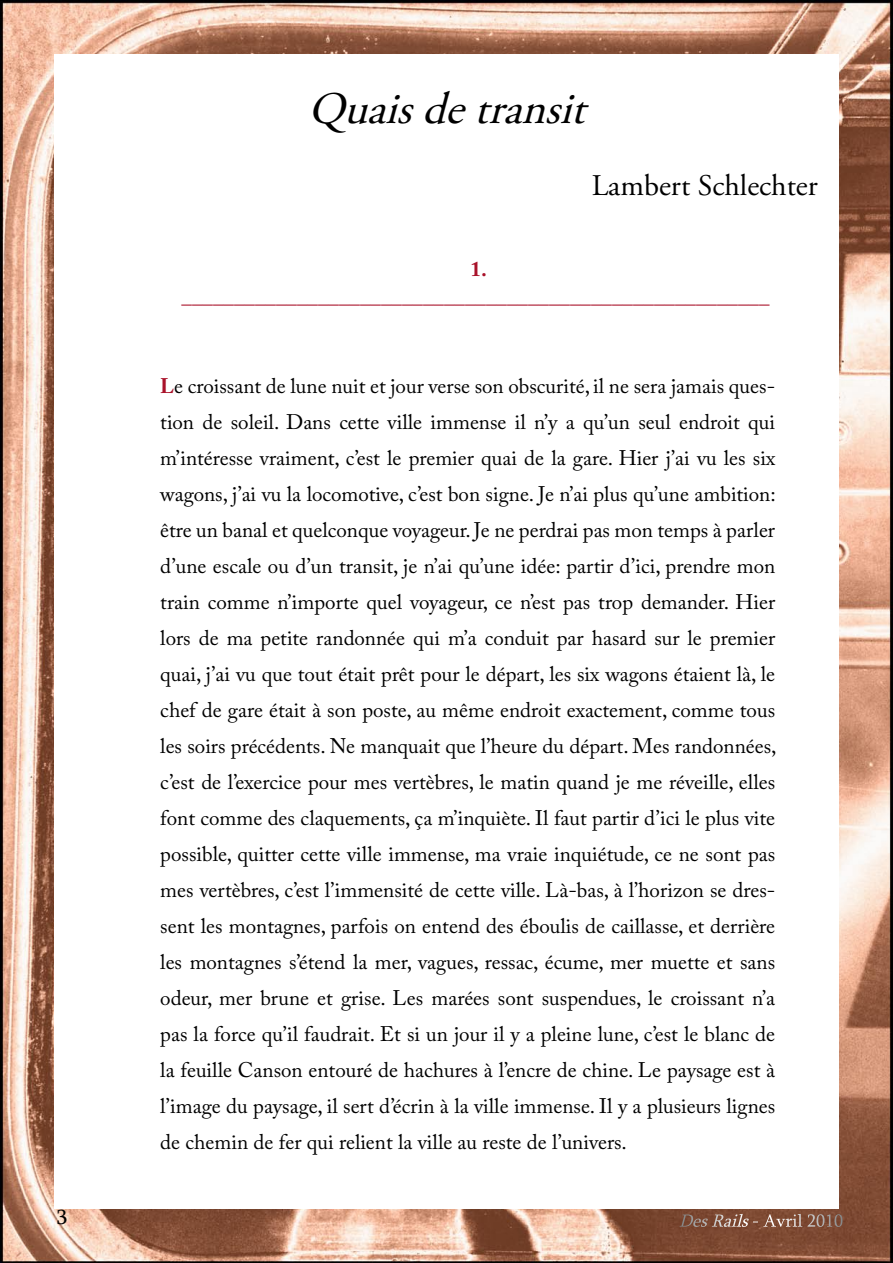
<style>
.page{position:relative;width:893px;height:1263px;background:#fff}
.page>*{position:absolute;margin:0;border:0;box-sizing:border-box;transform-origin:0 0}
.t1{font:italic 45px "Adobe Garamond Pro";color:#000}
.t2{font:30px "Adobe Garamond Pro";color:#000}
.t3{font:21px/36px "Adobe Caslon Pro";color:#000;text-align:justify}
.t4{font:700 21px "Adobe Caslon Pro";color:#a9122a}
.t5{font:21px "Sylfaen";color:#000}
.t6{font:18px "Sylfaen";color:#fff}
.s1{font-weight:700;color:#a9122a}
.s2{font-style:italic}
</style>
<div class="page">
<img style="left:0;top:0;width:893px;height:1263px">
<div style="left:54px;top:54px;width:785px;height:1154px;background:#fff"></div>
<p class="t1" style="left:308px;top:82px;width:293px">Quaisdetransit</p>
<p class="t2" style="left:592px;top:168px;width:228px">Lambert Schlechter</p>
<p class="t4" style="left:470px;top:257px;width:18px">1.</p>
<p class="t4" style="left:182px;top:284px;width:589px">________________________________________________________</p>
<p class="t3" style="left:160px;top:368px;width:618px"><span class="s1">L</span>e croissant de lune nuit et jour verse son obscurité, il ne sera jamais ques&shy;tion de soleil. Dans cette ville immense il n’y a qu’un seul endroit qui m’intéresse vraiment, c’est le premier quai de la gare. Hier j’ai vu les six wagons, j’ai vu la locomotive, c’est bon signe. Je n’ai plus qu’une ambition: être un banal et quelconque voyageur. Je ne perdrai pas mon temps à parler d’une escale ou d’un transit, je n’ai qu’une idée: partir d’ici, prendre mon train comme n’importe quel voyageur, ce n’est pas trop demander. Hier lors de ma petite randonnée qui m’a conduit par hasard sur le premier quai, j’ai vu que tout était prêt pour le départ, les six wagons étaient là, le chef de gare était à son poste, au même endroit exactement, comme tous les soirs précédents. Ne manquait que l’heure du départ. Mes randonnées, c’est de l’exercice pour mes vertèbres, le matin quand je me réveille, elles font comme des claquements, ça m’inquiète. Il faut partir d’ici le plus vite possible, quitter cette ville immense, ma vraie inquiétude, ce ne sont pas mes vertèbres, c’est l’immensité de cette ville. Là-bas, à l’horizon se dres&shy;sent les montagnes, parfois on entend des éboulis de caillasse, et derrière les montagnes s’étend la mer, vagues, ressac, écume, mer muette et sans odeur, mer brune et grise. Les marées sont suspendues, le croissant n’a pas la force qu’il faudrait. Et si un jour il y a pleine lune, c’est le blanc de la feuille Canson entouré de hachures à l’encre de chine. Le paysage est à l’image du paysage, il sert d’écrin à la ville immense. Il y a plusieurs lignes de chemin de fer qui relient la ville au reste de l’univers.</p>
<p class="t5" style="left:57px;top:1203px;width:12px">3</p>
<p class="t6" style="left:679px;top:1208px;width:166px"><span class="s2">DesRails</span>- Avril 2010</p>
</div>
